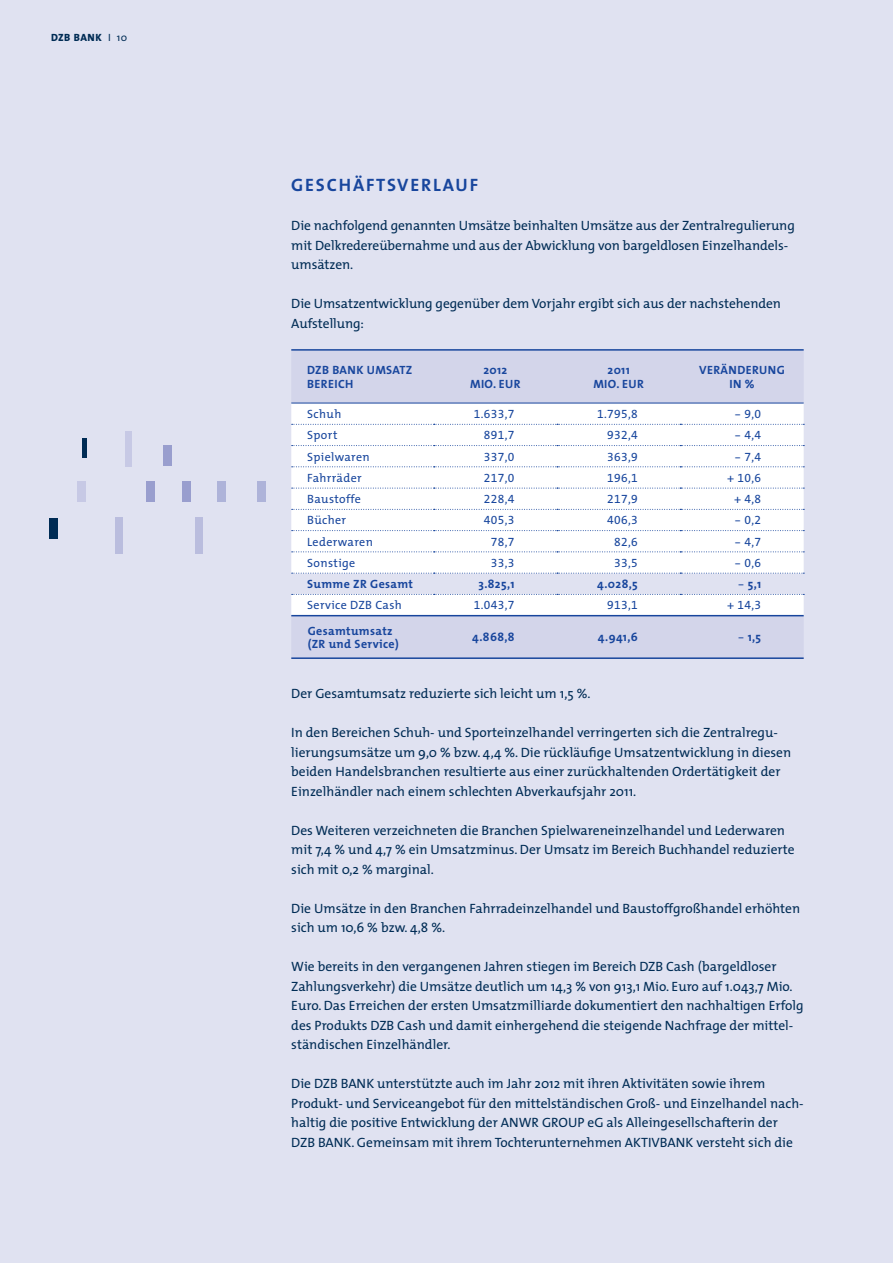
<style>
.page{position:relative;width:893px;height:1263px;background:#e0e2f1}
.page>*{position:absolute;margin:0;border:0;box-sizing:border-box;transform-origin:0 0}
.t1{font:700 18px "The Mix";letter-spacing:.1em;color:#18469d}
.t2{font:13.5px/19.5px "The Mix";color:#002c55}
.t3{font:700 12px/13.5px "The Mix";letter-spacing:.03em;color:#18469d;text-align:center}
.t4{font:12px "The Mix Expert";letter-spacing:.03em;color:#18469d}
.t5{font:12px "The Mix";letter-spacing:.03em;color:#18469d}
.t6{font:800 10.5px "The Mix";letter-spacing:.05em;color:#002c55}
.s1{font-weight:400}
.s2{font-family:"The Mix Expert";font-weight:400}
</style>
<div class="page">
<div style="left:291px;top:351px;width:513px;height:306px;background:#d3d5ea"></div>
<div style="left:291px;top:404px;width:513px;height:211px;background:#fff"></div>
<hr style="left:291px;top:657px;width:513px;height:2px;background:#18469d">
<hr style="left:291px;top:349px;width:513px;height:2px;background:#18469d">
<hr style="left:291px;top:403px;width:513px;height:1px;background:#18469d">
<svg style="left:292px;top:424px;width:512px;height:1px"></svg>
<svg style="left:292px;top:445px;width:512px;height:1px"></svg>
<svg style="left:292px;top:466px;width:512px;height:1px"></svg>
<svg style="left:292px;top:488px;width:512px;height:1px"></svg>
<svg style="left:292px;top:509px;width:512px;height:1px"></svg>
<svg style="left:292px;top:530px;width:512px;height:1px"></svg>
<svg style="left:292px;top:551px;width:512px;height:1px"></svg>
<svg style="left:291px;top:573px;width:513px;height:22px"></svg>
<hr style="left:291px;top:615px;width:513px;height:1px;background:#18469d">
<hr style="left:83px;top:438px;width:4px;height:20px;background:#002c55">
<div style="left:49px;top:518px;width:9px;height:21px;background:#002c55"></div>
<div style="left:125px;top:432px;width:6px;height:35px;background:#c7c9e5"></div>
<div style="left:257px;top:481px;width:8px;height:21px;background:#aeb3d9"></div>
<div style="left:217px;top:481px;width:9px;height:21px;background:#aeb3d9"></div>
<div style="left:182px;top:481px;width:8px;height:21px;background:#999ece"></div>
<div style="left:146px;top:481px;width:9px;height:21px;background:#999ece"></div>
<div style="left:77px;top:481px;width:9px;height:21px;background:#c7c9e5"></div>
<div style="left:163px;top:445px;width:9px;height:21px;background:#999ece"></div>
<div style="left:195px;top:517px;width:7px;height:36px;background:#babdde"></div>
<div style="left:115px;top:517px;width:8px;height:36px;background:#babdde"></div>
<p class="t6" style="left:51px;top:33px;width:78px">DZB BANK <span class="s1">I 10</span></p>
<h1 class="t1" style="left:291px;top:178px;width:188px">GESCHÄFTSVERLAUF</h1>
<p class="t2" style="left:291px;top:217px;width:505px">Die nachfolgend genannten Umsätze beinhalten Umsätze aus der Zentralregulierung mit Delkredereübernahme und aus der Abwicklung von bargeldlosen Einzelhandels&shy;umsätzen.</p>
<p class="t2" style="left:291px;top:295px;width:491px">Die Umsatzentwicklung gegenüber dem Vorjahr ergibt sich aus der nachstehenden<br>Aufstellung:</p>
<p class="t3" style="left:307px;top:364px;width:107px;text-align:left">DZB BANK UMSATZ<br>BEREICH</p>
<p class="t3" style="left:470px;top:364px;width:52px">2012<br>MIO. EUR</p>
<p class="t3" style="left:593px;top:364px;width:52px">2011<br>MIO. EUR</p>
<p class="t3" style="left:699px;top:364px;width:87px">VERÄNDERUNG<br>IN %</p>
<p class="t5" style="left:307px;top:409px;width:36px">Schuh</p>
<p class="t4" style="left:474px;top:407px;width:42px">1.633,7</p>
<p class="t4" style="left:597px;top:407px;width:42px">1.795,8</p>
<p class="t4" style="left:735px;top:407px;width:28px">- 9,0</p>
<p class="t5" style="left:307px;top:431px;width:32px">Sport</p>
<p class="t4" style="left:484px;top:428px;width:32px">891,7</p>
<p class="t4" style="left:607px;top:428px;width:32px">932,4</p>
<p class="t4" style="left:735px;top:428px;width:28px">- 4,4</p>
<p class="t5" style="left:307px;top:452px;width:64px">Spielwaren</p>
<p class="t4" style="left:484px;top:449px;width:32px">337,0</p>
<p class="t4" style="left:607px;top:449px;width:32px">363,9</p>
<p class="t4" style="left:735px;top:449px;width:28px">- 7,4</p>
<p class="t5" style="left:307px;top:473px;width:56px">Fahrräder</p>
<p class="t4" style="left:484px;top:471px;width:32px">217,0</p>
<p class="t4" style="left:607px;top:471px;width:32px">196,1</p>
<p class="t4" style="left:727px;top:471px;width:36px">+ 10,6</p>
<p class="t5" style="left:307px;top:494px;width:55px">Baustoffe</p>
<p class="t4" style="left:484px;top:492px;width:32px">228,4</p>
<p class="t4" style="left:607px;top:492px;width:32px">217,9</p>
<p class="t4" style="left:734px;top:492px;width:29px">+ 4,8</p>
<p class="t5" style="left:307px;top:516px;width:40px">Bücher</p>
<p class="t4" style="left:484px;top:513px;width:32px">405,3</p>
<p class="t4" style="left:607px;top:513px;width:32px">406,3</p>
<p class="t4" style="left:735px;top:513px;width:28px">- 0,2</p>
<p class="t5" style="left:307px;top:537px;width:67px">Lederwaren</p>
<p class="t4" style="left:491px;top:534px;width:25px">78,7</p>
<p class="t4" style="left:614px;top:534px;width:25px">82,6</p>
<p class="t4" style="left:735px;top:534px;width:28px">- 4,7</p>
<p class="t5" style="left:307px;top:558px;width:50px">Sonstige</p>
<p class="t4" style="left:491px;top:556px;width:25px">33,3</p>
<p class="t4" style="left:614px;top:556px;width:25px">33,5</p>
<p class="t4" style="left:735px;top:556px;width:28px">- 0,6</p>
<p class="t3" style="left:307px;top:578px;width:107px">Summe ZR Gesamt</p>
<p class="t3" style="left:479px;top:578px;width:37px">3.825,1</p>
<p class="t3" style="left:597px;top:578px;width:42px">4.028,5</p>
<p class="t3" style="left:738px;top:578px;width:25px"><span class="s2">-</span> 5,1</p>
<p class="t5" style="left:307px;top:600px;width:96px">Service DZB Cash</p>
<p class="t4" style="left:474px;top:598px;width:42px">1.043,7</p>
<p class="t4" style="left:607px;top:598px;width:32px">913,1</p>
<p class="t4" style="left:727px;top:598px;width:36px">+ 14,3</p>
<p class="t3" style="left:308px;top:625px;width:92px;text-align:left">Gesamtumsatz (ZR und Service)</p>
<p class="t3" style="left:472px;top:631px;width:44px">4.868,8</p>
<p class="t3" style="left:598px;top:631px;width:41px">4.941,6</p>
<p class="t3" style="left:738px;top:632px;width:25px"><span class="s2">-</span> 1,5</p>
<p class="t2" style="left:291px;top:685px;width:301px">Der Gesamtumsatz reduzierte sich leicht um 1,5 %.</p>
<p class="t2" style="left:291px;top:724px;width:501px">In den Bereichen Schuh- und Sporteinzelhandel verringerten sich die Zentralregu&shy;lierungsumsätze um 9,0 % bzw. 4,4 %. Die rückläufige Umsatzentwicklung in diesen beiden Handelsbranchen resultierte aus einer zurückhaltenden Ordertätigkeit der Einzelhändler nach einem schlechten Abverkaufsjahr 2011.</p>
<p class="t2" style="left:291px;top:822px;width:505px">Des Weiteren verzeichneten die Branchen Spielwareneinzelhandel und Lederwaren mit 7,4 % und 4,7 % ein Umsatzminus. Der Umsatz im Bereich Buchhandel reduzierte sich mit 0,2 % marginal.</p>
<p class="t2" style="left:291px;top:900px;width:510px">Die Umsätze in den Branchen Fahrradeinzelhandel und Baustoffgroßhandel erhöhten sich um 10,6 % bzw. 4,8 %.</p>
<p class="t2" style="left:291px;top:958px;width:514px">Wie bereits in den vergangenen Jahren stiegen im Bereich DZB Cash (bargeldloser Zahlungsverkehr) die Umsätze deutlich um 14,3 % von 913,1 Mio. Euro auf 1.043,7 Mio.<br>Euro. Das Erreichen der ersten Umsatzmilliarde dokumentiert den nachhaltigen Erfolg des Produkts DZB Cash und damit einhergehend die steigende Nachfrage der mittel&shy;ständischen Einzelhändler.</p>
<p class="t2" style="left:291px;top:1075px;width:514px">Die DZB BANK unterstützte auch im Jahr 2012 mit ihren Aktivitäten sowie ihrem Produkt- und Serviceangebot für den mittelständischen Groß- und Einzelhandel nach&shy;haltig die positive Entwicklung der ANWR GROUP eG als Alleingesellschafterin der DZB BANK. Gemeinsam mit ihrem Tochterunternehmen AKTIVBANK versteht sich die</p>
</div>
